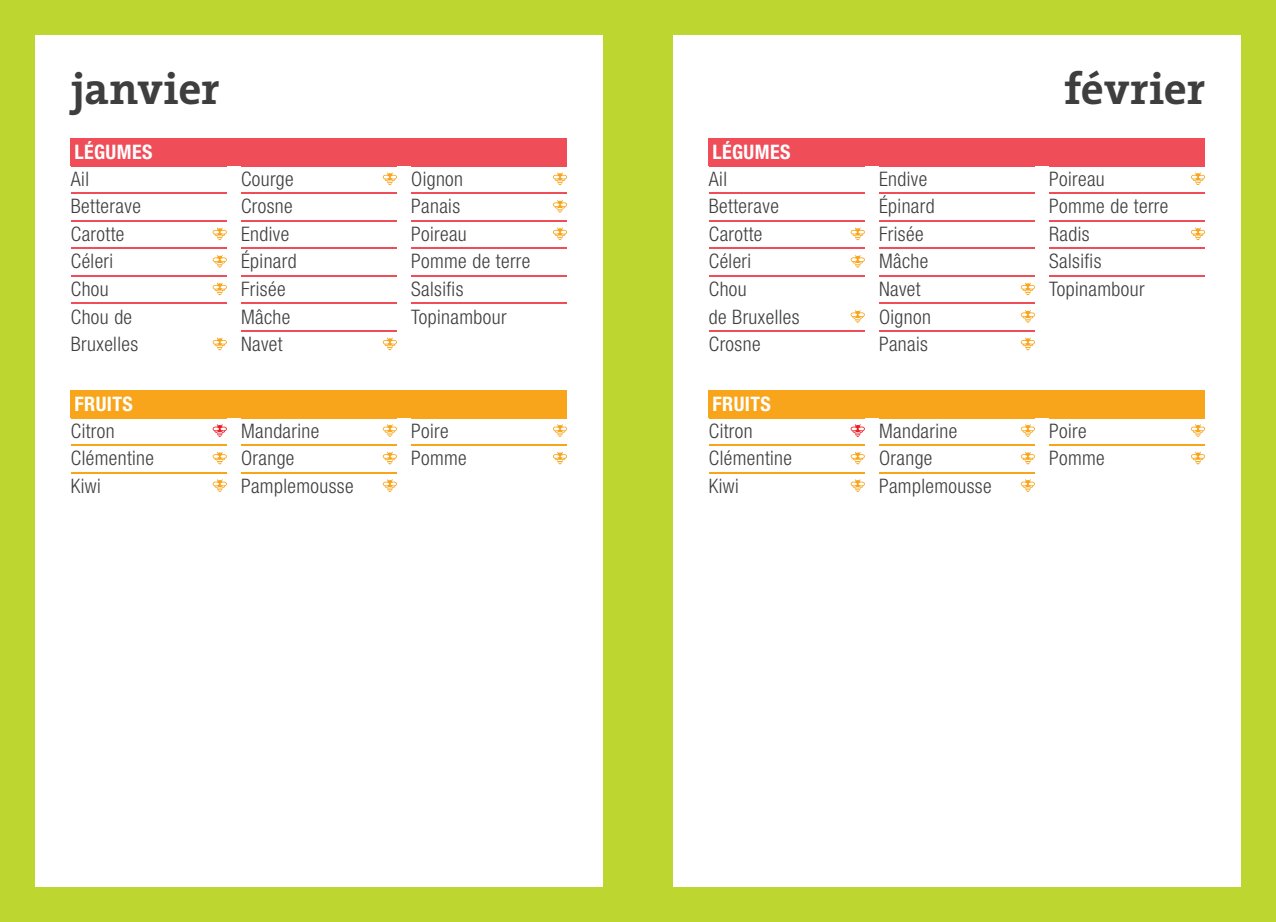
<style>
.page{position:relative;width:1276px;height:922px;background:#fff}
.page>*{position:absolute;margin:0;border:0;box-sizing:border-box;transform-origin:0 0}
.t1{font:700 45px "The Serif";letter-spacing:-.01em;color:#3e3e3f}
.t2{font:300 condensed 20px/27.5px "Helvetica Neue LT";letter-spacing:.02em;color:#3e3e3f}
.t3{font:700 condensed 20px "Helvetica Neue LT";letter-spacing:.02em;color:#fff}
</style>
<div class="page">
<div style="left:0;top:0;width:638px;height:921px;background:#bed630"></div>
<div style="left:638px;top:0;width:638px;height:921px;background:#bed630"></div>
<div style="left:35px;top:35px;width:567px;height:851px;background:#fff"></div>
<div style="left:673px;top:35px;width:567px;height:851px;background:#fff"></div>
<hr style="left:71px;top:193px;width:156px;height:1px;background:#ef4d58">
<hr style="left:71px;top:220px;width:156px;height:1px;background:#ef4d58">
<hr style="left:71px;top:248px;width:156px;height:1px;background:#ef4d58">
<hr style="left:71px;top:275px;width:156px;height:1px;background:#ef4d58">
<hr style="left:71px;top:303px;width:156px;height:1px;background:#ef4d58">
<svg style="left:213px;top:227px;width:14px;height:13px"></svg>
<svg style="left:213px;top:255px;width:14px;height:12px"></svg>
<svg style="left:213px;top:282px;width:14px;height:13px"></svg>
<svg style="left:213px;top:337px;width:14px;height:13px"></svg>
<hr style="left:241px;top:193px;width:156px;height:1px;background:#ef4d58">
<hr style="left:241px;top:220px;width:156px;height:1px;background:#ef4d58">
<hr style="left:241px;top:248px;width:156px;height:1px;background:#ef4d58">
<hr style="left:241px;top:275px;width:156px;height:1px;background:#ef4d58">
<hr style="left:241px;top:303px;width:156px;height:1px;background:#ef4d58">
<hr style="left:241px;top:330px;width:156px;height:1px;background:#ef4d58">
<svg style="left:383px;top:172px;width:14px;height:13px"></svg>
<svg style="left:383px;top:337px;width:14px;height:13px"></svg>
<hr style="left:411px;top:193px;width:156px;height:1px;background:#ef4d58">
<hr style="left:411px;top:220px;width:156px;height:1px;background:#ef4d58">
<hr style="left:411px;top:248px;width:156px;height:1px;background:#ef4d58">
<hr style="left:411px;top:275px;width:156px;height:1px;background:#ef4d58">
<hr style="left:411px;top:303px;width:156px;height:1px;background:#ef4d58">
<svg style="left:553px;top:172px;width:14px;height:13px"></svg>
<svg style="left:553px;top:200px;width:14px;height:12px"></svg>
<svg style="left:553px;top:227px;width:14px;height:13px"></svg>
<hr style="left:71px;top:444px;width:156px;height:1px;background:#f9a51b">
<hr style="left:71px;top:472px;width:156px;height:1px;background:#f9a51b">
<svg style="left:213px;top:424px;width:14px;height:13px"></svg>
<svg style="left:213px;top:451px;width:14px;height:13px"></svg>
<svg style="left:213px;top:479px;width:14px;height:13px"></svg>
<hr style="left:241px;top:444px;width:156px;height:1px;background:#f9a51b">
<hr style="left:241px;top:472px;width:156px;height:1px;background:#f9a51b">
<svg style="left:383px;top:424px;width:14px;height:13px"></svg>
<svg style="left:383px;top:451px;width:14px;height:13px"></svg>
<svg style="left:383px;top:479px;width:14px;height:13px"></svg>
<hr style="left:411px;top:444px;width:156px;height:1px;background:#f9a51b">
<svg style="left:553px;top:424px;width:14px;height:13px"></svg>
<svg style="left:553px;top:451px;width:14px;height:13px"></svg>
<hr style="left:709px;top:193px;width:156px;height:1px;background:#ef4d58">
<hr style="left:709px;top:220px;width:156px;height:1px;background:#ef4d58">
<hr style="left:709px;top:248px;width:156px;height:1px;background:#ef4d58">
<hr style="left:709px;top:275px;width:156px;height:1px;background:#ef4d58">
<hr style="left:709px;top:330px;width:156px;height:1px;background:#ef4d58">
<svg style="left:850px;top:227px;width:15px;height:13px"></svg>
<svg style="left:850px;top:255px;width:15px;height:12px"></svg>
<svg style="left:850px;top:310px;width:15px;height:12px"></svg>
<hr style="left:879px;top:193px;width:156px;height:1px;background:#ef4d58">
<hr style="left:879px;top:220px;width:156px;height:1px;background:#ef4d58">
<hr style="left:879px;top:248px;width:156px;height:1px;background:#ef4d58">
<hr style="left:879px;top:275px;width:156px;height:1px;background:#ef4d58">
<hr style="left:879px;top:303px;width:156px;height:1px;background:#ef4d58">
<hr style="left:879px;top:330px;width:156px;height:1px;background:#ef4d58">
<svg style="left:1020px;top:282px;width:15px;height:13px"></svg>
<svg style="left:1020px;top:310px;width:15px;height:12px"></svg>
<svg style="left:1020px;top:337px;width:15px;height:13px"></svg>
<hr style="left:1049px;top:193px;width:156px;height:1px;background:#ef4d58">
<hr style="left:1049px;top:220px;width:156px;height:1px;background:#ef4d58">
<hr style="left:1049px;top:248px;width:156px;height:1px;background:#ef4d58">
<hr style="left:1049px;top:275px;width:156px;height:1px;background:#ef4d58">
<svg style="left:1191px;top:172px;width:14px;height:13px"></svg>
<svg style="left:1191px;top:227px;width:14px;height:13px"></svg>
<hr style="left:709px;top:444px;width:156px;height:1px;background:#f9a51b">
<hr style="left:709px;top:472px;width:156px;height:1px;background:#f9a51b">
<svg style="left:850px;top:424px;width:15px;height:13px"></svg>
<svg style="left:850px;top:451px;width:15px;height:13px"></svg>
<svg style="left:850px;top:479px;width:15px;height:13px"></svg>
<hr style="left:879px;top:444px;width:156px;height:1px;background:#f9a51b">
<hr style="left:879px;top:472px;width:156px;height:1px;background:#f9a51b">
<svg style="left:1020px;top:424px;width:15px;height:13px"></svg>
<svg style="left:1020px;top:451px;width:15px;height:13px"></svg>
<svg style="left:1020px;top:479px;width:15px;height:13px"></svg>
<hr style="left:1049px;top:444px;width:156px;height:1px;background:#f9a51b">
<svg style="left:1191px;top:424px;width:14px;height:13px"></svg>
<svg style="left:1191px;top:451px;width:14px;height:13px"></svg>
<div style="left:71px;top:139px;width:496px;height:27px;background:#ef4d58"></div>
<div style="left:71px;top:390px;width:496px;height:28px;background:#f9a51b"></div>
<div style="left:709px;top:139px;width:496px;height:27px;background:#ef4d58"></div>
<div style="left:709px;top:390px;width:496px;height:28px;background:#f9a51b"></div>
<h1 class="t1" style="left:71px;top:51px;width:150px">janvier</h1>
<p class="t3" style="left:74px;top:140px;width:79px">LÉGUMES</p>
<p class="t2" style="left:71px;top:165px;width:71px">Ail<br>Betterave<br>Carotte<br>Céleri<br>Chou<br>Chou de<br>Bruxelles</p>
<p class="t2" style="left:241px;top:165px;width:57px">Courge<br>Crosne<br>Endive<br>Épinard<br>Frisée<br>Mâche<br>Navet</p>
<p class="t2" style="left:411px;top:165px;width:121px">Oignon<br>Panais<br>Poireau<br>Pomme de terre<br>Salsifis<br>Topinambour</p>
<p class="t3" style="left:74px;top:392px;width:60px">FRUITS</p>
<p class="t2" style="left:71px;top:416px;width:85px">Citron<br>Clémentine<br>Kiwi</p>
<p class="t2" style="left:241px;top:416px;width:114px">Mandarine<br>Orange<br>Pamplemousse</p>
<p class="t2" style="left:411px;top:416px;width:57px">Poire<br>Pomme</p>
<p class="t3" style="left:712px;top:140px;width:79px">LÉGUMES</p>
<h1 class="t1" style="left:1064px;top:51px;width:142px">février</h1>
<p class="t2" style="left:709px;top:165px;width:92px">Ail<br>Betterave<br>Carotte<br>Céleri<br>Chou<br>de Bruxelles<br>Crosne</p>
<p class="t2" style="left:879px;top:165px;width:57px">Endive<br>Épinard<br>Frisée<br>Mâche<br>Navet<br>Oignon<br>Panais</p>
<p class="t2" style="left:1049px;top:165px;width:121px">Poireau<br>Pomme de terre<br>Radis<br>Salsifis<br>Topinambour</p>
<p class="t3" style="left:712px;top:392px;width:60px">FRUITS</p>
<p class="t2" style="left:709px;top:416px;width:85px">Citron<br>Clémentine<br>Kiwi</p>
<p class="t2" style="left:879px;top:416px;width:114px">Mandarine<br>Orange<br>Pamplemousse</p>
<p class="t2" style="left:1049px;top:416px;width:57px">Poire<br>Pomme</p>
</div>
